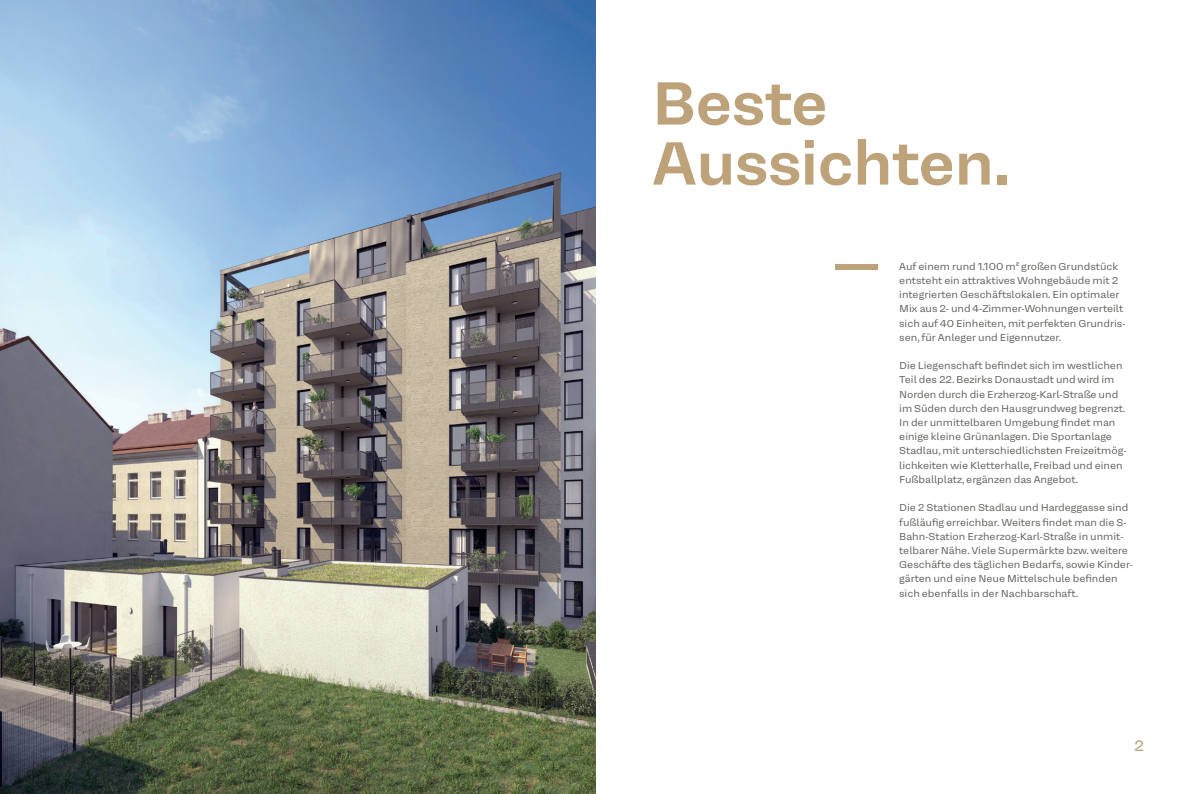
<style>
.page{position:relative;width:1191px;height:794px;background:#fff}
.page>*{position:absolute;margin:0;border:0;box-sizing:border-box;transform-origin:0 0}
.t1{font:600 60px/60px "Mena Grotesk";color:#bda27a}
.t2{font:15px "Mena Grotesk";color:#bda27a}
.t3{font:10px/14.2px "Mena Grotesk";color:#5f5e5a}
</style>
<div class="page">
<div style="left:835px;top:265px;width:43px;height:5px;background:#bda27a"></div>
<img style="left:0;top:0;width:595px;height:794px">
<h1 class="t1" style="left:652px;top:72px;width:359px">Beste<br>Aussichten.</h1>
<p class="t3" style="left:899px;top:259px;width:228px">Auf einem rund 1.100 m² großen Grundstück entsteht ein attraktives Wohngebäude mit 2 integrierten Geschäftslokalen. Ein optimaler Mix aus 2- und 4-Zimmer-Wohnungen verteilt sich auf 40 Einheiten, mit perfekten Grundris&shy;sen, für Anleger und Eigennutzer.</p>
<p class="t3" style="left:899px;top:358px;width:229px">Die Liegenschaft befindet sich im westlichen Teil des 22. Bezirks Donaustadt und wird im Norden durch die Erzherzog-Karl-Straße und im Süden durch den Hausgrundweg begrenzt.<br>In der unmittelbaren Umgebung findet man einige kleine Grünanlagen. Die Sportanlage Stadlau, mit unterschiedlichsten Freizeitmög&shy;lichkeiten wie Kletterhalle, Freibad und einen Fußballplatz, ergänzen das Angebot.</p>
<p class="t3" style="left:899px;top:500px;width:235px">Die 2 Stationen Stadlau und Hardeggasse sind fußläufig erreichbar. Weiters findet man die S-Bahn-Station Erzherzog-Karl-Straße in unmit&shy;telbarer Nähe. Viele Supermärkte bzw. weitere Geschäfte des täglichen Bedarfs, sowie Kinder&shy;gärten und eine Neue Mittelschule befinden sich ebenfalls in der Nachbarschaft.</p>
<h2 class="t2" style="left:1134px;top:736px;width:11px">2</h2>
</div>
